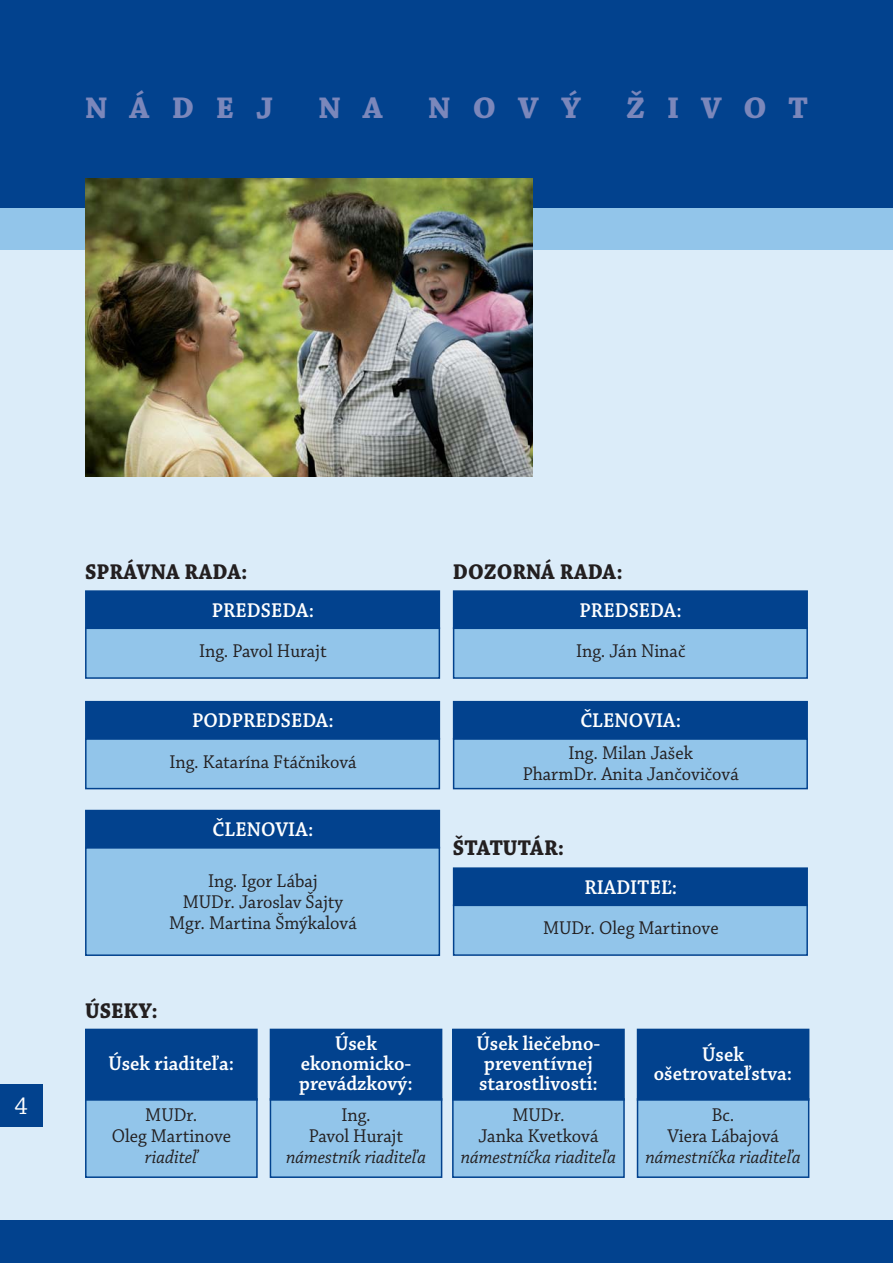
<style>
.page{position:relative;width:893px;height:1263px;background:#fff}
.page>*{position:absolute;margin:0;border:0;box-sizing:border-box;transform-origin:0 0}
.t1{font:700 31.5px "Chaparral Pro";letter-spacing:.695em;color:#7b87bb}
.t2{font:25.5px "Chaparral Pro";color:#fff}
.t3{font:700 22.5px "Chaparral Pro";color:#231f20;scale:.95 1}
.t4{font:600 21px/19.5px "Chaparral Pro";color:#fff;text-align:center;scale:.95 1}
.t5{font:19.5px/21px "Chaparral Pro";color:#231f20;text-align:center;scale:.95 1}
.t6{font:italic 19.5px "Chaparral Pro";color:#231f20;scale:.95 1}
</style>
<div class="page">
<div style="left:0;top:208px;width:893px;height:1055px;background:#dbecf9"></div>
<div style="left:0;top:0;width:893px;height:208px;background:#02428e"></div>
<div style="left:0;top:1221px;width:893px;height:42px;background:#02428e"></div>
<div style="left:0;top:208px;width:893px;height:41px;background:#92c5ea"></div>
<div style="left:0;top:1084px;width:43px;height:43px;background:#02428e"></div>
<div style="left:454px;top:739px;width:353px;height:50px;background:#92c5ea"></div>
<div style="left:453px;top:738px;width:355px;height:51px;border:2px solid #02428e"></div>
<div style="left:454px;top:702px;width:353px;height:37px;background:#02428e"></div>
<div style="left:453px;top:701px;width:355px;height:39px;border:2px solid #02428e"></div>
<div style="left:453px;top:1099px;width:171px;height:78px;background:#92c5ea"></div>
<div style="left:452px;top:1098px;width:173px;height:80px;border:2px solid #02428e"></div>
<div style="left:453px;top:1029px;width:171px;height:71px;background:#02428e"></div>
<div style="left:452px;top:1029px;width:173px;height:72px;border:2px solid #02428e"></div>
<div style="left:637px;top:1099px;width:172px;height:78px;background:#92c5ea"></div>
<div style="left:637px;top:1098px;width:172px;height:80px;border:2px solid #02428e"></div>
<div style="left:637px;top:1029px;width:172px;height:71px;background:#02428e"></div>
<div style="left:637px;top:1029px;width:172px;height:72px;border:2px solid #02428e"></div>
<div style="left:86px;top:1099px;width:171px;height:78px;background:#92c5ea"></div>
<div style="left:85px;top:1098px;width:173px;height:80px;border:2px solid #02428e"></div>
<div style="left:86px;top:1029px;width:171px;height:71px;background:#02428e"></div>
<div style="left:85px;top:1029px;width:173px;height:72px;border:2px solid #02428e"></div>
<div style="left:270px;top:1099px;width:172px;height:78px;background:#92c5ea"></div>
<div style="left:270px;top:1098px;width:172px;height:80px;border:2px solid #02428e"></div>
<div style="left:270px;top:1029px;width:172px;height:71px;background:#02428e"></div>
<div style="left:270px;top:1029px;width:172px;height:72px;border:2px solid #02428e"></div>
<div style="left:86px;top:847px;width:353px;height:108px;background:#92c5ea"></div>
<div style="left:85px;top:847px;width:355px;height:109px;border:2px solid #02428e"></div>
<div style="left:86px;top:810px;width:353px;height:38px;background:#02428e"></div>
<div style="left:86px;top:739px;width:353px;height:50px;background:#92c5ea"></div>
<div style="left:85px;top:738px;width:355px;height:51px;border:2px solid #02428e"></div>
<div style="left:86px;top:702px;width:353px;height:37px;background:#02428e"></div>
<div style="left:85px;top:701px;width:355px;height:39px;border:2px solid #02428e"></div>
<div style="left:86px;top:628px;width:353px;height:50px;background:#92c5ea"></div>
<div style="left:85px;top:627px;width:355px;height:52px;border:2px solid #02428e"></div>
<div style="left:86px;top:591px;width:353px;height:37px;background:#02428e"></div>
<div style="left:85px;top:590px;width:355px;height:39px;border:2px solid #02428e"></div>
<div style="left:454px;top:628px;width:353px;height:50px;background:#92c5ea"></div>
<div style="left:453px;top:627px;width:355px;height:52px;border:2px solid #02428e"></div>
<div style="left:454px;top:591px;width:353px;height:37px;background:#02428e"></div>
<div style="left:453px;top:590px;width:355px;height:39px;border:2px solid #02428e"></div>
<div style="left:454px;top:905px;width:353px;height:50px;background:#92c5ea"></div>
<div style="left:453px;top:904px;width:355px;height:52px;border:2px solid #02428e"></div>
<div style="left:454px;top:868px;width:353px;height:37px;background:#02428e"></div>
<div style="left:453px;top:867px;width:355px;height:39px;border:2px solid #02428e"></div>
<img style="left:85px;top:179px;width:447px;height:297px">
<h1 class="t1" style="left:85px;top:95px;width:190px">NÁDEJ</h1>
<h1 class="t1" style="left:318px;top:95px;width:66px">N A</h1>
<h1 class="t1" style="left:428px;top:95px;width:154px">NOVÝ</h1>
<h1 class="t1" style="left:626px;top:95px;width:183px">ŽIVOT</h1>
<h2 class="t2" style="left:14px;top:1096px;width:15px">4</h2>
<p class="t3" style="left:85px;top:562px;width:173px">SPRÁVNA RADA:</p>
<p class="t3" style="left:453px;top:562px;width:180px">DOZORNÁ RADA:</p>
<p class="t4" style="left:212px;top:602px;width:109px">PREDSEDA:</p>
<p class="t5" style="left:199px;top:642px;width:136px">Ing. Pavol Hurajt</p>
<p class="t4" style="left:192px;top:712px;width:151px">PODPREDSEDA:</p>
<p class="t5" style="left:169px;top:752px;width:198px">Ing. Katarína Ftáčniková</p>
<p class="t4" style="left:213px;top:821px;width:108px">ČLENOVIA:</p>
<p class="t5" style="left:169px;top:872px;width:199px">Ing. Igor Lábaj<br>MUDr. Jaroslav Šajty<br>Mgr. Martina Šmýkalová</p>
<p class="t3" style="left:85px;top:1001px;width:78px">ÚSEKY:</p>
<p class="t4" style="left:108px;top:1055px;width:134px">Úsek riaditeľa:</p>
<p class="t5" style="left:112px;top:1106px;width:127px">MUDr.<br>Oleg Martinove</p>
<p class="t6" style="left:145px;top:1149px;width:57px">riaditeľ</p>
<p class="t4" style="left:299px;top:1036px;width:121px">Úsek ekonomicko&shy;prevádzkový:</p>
<p class="t5" style="left:309px;top:1106px;width:101px">Ing.<br>Pavol Hurajt</p>
<p class="t6" style="left:286px;top:1149px;width:149px">námestník riaditeľa</p>
<p class="t4" style="left:580px;top:602px;width:109px">PREDSEDA:</p>
<p class="t5" style="left:576px;top:642px;width:117px">Ing. Ján Ninač</p>
<p class="t4" style="left:580px;top:712px;width:108px">ČLENOVIA:</p>
<p class="t5" style="left:523px;top:744px;width:229px">Ing. Milan Jašek<br>PharmDr. Anita Jančovičová</p>
<p class="t3" style="left:453px;top:839px;width:119px">ŠTATUTÁR:</p>
<p class="t4" style="left:584px;top:879px;width:99px">RIADITEĽ:</p>
<p class="t5" style="left:543px;top:919px;width:186px">MUDr. Oleg Martinove</p>
<p class="t4" style="left:477px;top:1036px;width:132px;text-align:left">Úsek liečebno&shy;preventívnej starostlivosti:</p>
<p class="t5" style="left:478px;top:1106px;width:128px">MUDr.<br>Janka Kvetková</p>
<p class="t6" style="left:461px;top:1149px;width:165px">námestníčka riaditeľa</p>
<p class="t4" style="left:654px;top:1046px;width:147px">Úsek ošetrovateľstva:</p>
<p class="t5" style="left:667px;top:1106px;width:119px">Bc.<br>Viera Lábajová</p>
<p class="t6" style="left:645px;top:1149px;width:165px">námestníčka riaditeľa</p>
</div>
